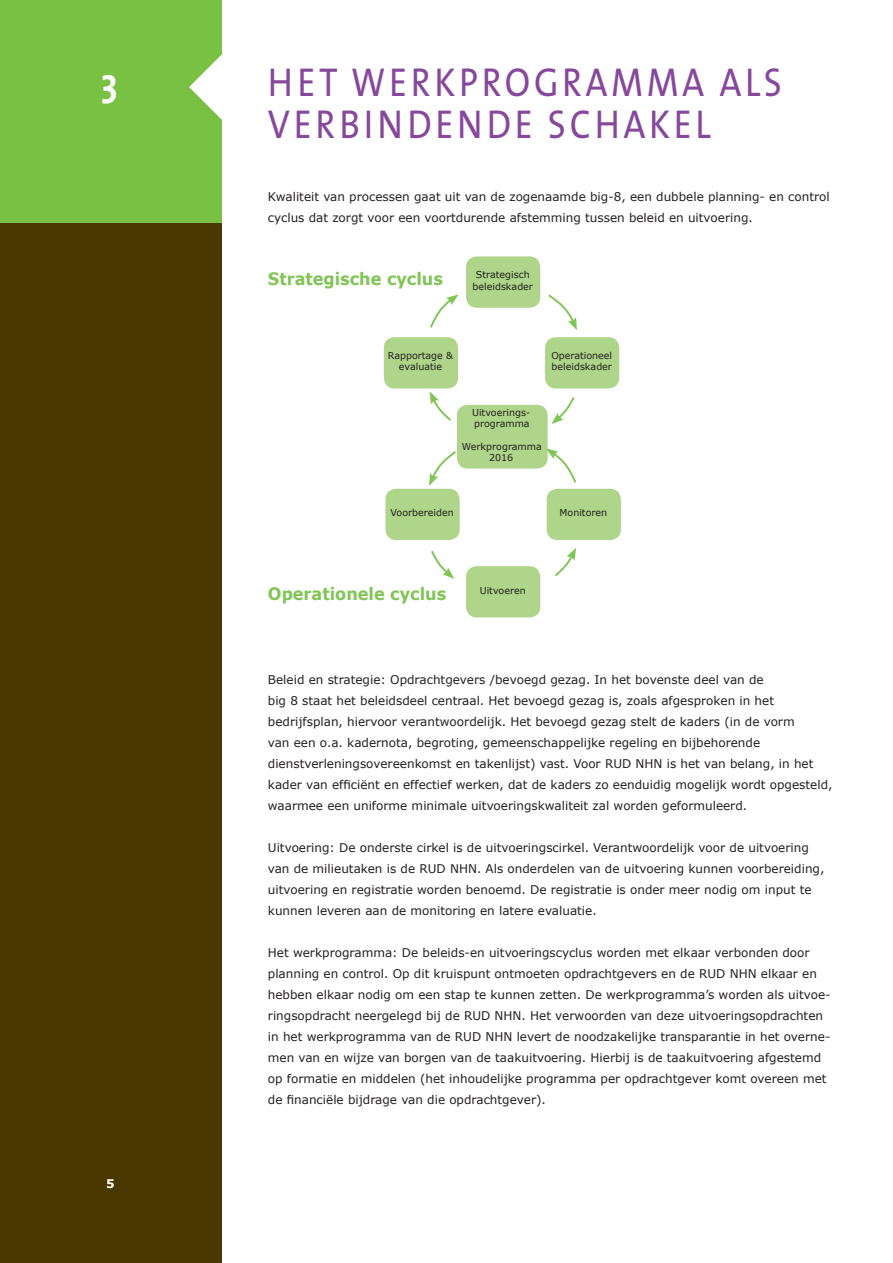
<style>
.page{position:relative;width:893px;height:1263px;background:#fff}
.page>*{position:absolute;margin:0;border:0;box-sizing:border-box;transform-origin:0 0}
.t1{font:40.5px/42px "The Sans";letter-spacing:.1em;color:#87489c;scale:.89 1}
.t2{font:700 40.5px "The Sans";color:#fff;scale:.89 1}
.t3{font:700 17.1px "Verdana";color:#81c557;scale:.94 1}
.t4{font:12px/21px "Verdana";color:#231f20}
.t5{font:700 12px "Verdana";color:#fff}
.t6{font:9.45px/11.4px "Verdana";color:#231f20;text-align:center}
</style>
<div class="page">
<div style="left:0;top:180px;width:221px;height:1083px;background:#4a3800"></div>
<div style="left:0;top:0;width:221px;height:222px;background:#79c142"></div>
<svg style="left:189px;top:54px;width:33px;height:66px"></svg>
<div style="left:466px;top:256px;width:74px;height:52px;background:#aed589;border-radius:11px"></div>
<div style="left:457px;top:405px;width:91px;height:63px;background:#aed589;border-radius:11px"></div>
<div style="left:466px;top:566px;width:74px;height:51px;background:#aed589;border-radius:11px"></div>
<div style="left:384px;top:337px;width:74px;height:51px;background:#aed589;border-radius:11px"></div>
<div style="left:545px;top:337px;width:74px;height:51px;background:#aed589;border-radius:11px"></div>
<div style="left:385px;top:489px;width:75px;height:51px;background:#aed589;border-radius:11px"></div>
<div style="left:547px;top:489px;width:74px;height:51px;background:#aed589;border-radius:11px"></div>
<svg style="left:430px;top:294px;width:29px;height:34px"></svg>
<svg style="left:548px;top:294px;width:29px;height:36px"></svg>
<svg style="left:551px;top:397px;width:24px;height:27px"></svg>
<svg style="left:430px;top:392px;width:21px;height:29px"></svg>
<svg style="left:429px;top:451px;width:29px;height:35px"></svg>
<svg style="left:546px;top:448px;width:31px;height:35px"></svg>
<svg style="left:555px;top:548px;width:21px;height:29px"></svg>
<svg style="left:431px;top:551px;width:23px;height:28px"></svg>
<h1 class="t2" style="left:101px;top:48px;width:20px">3</h1>
<p class="t5" style="left:106px;top:1175px;width:10px">5</p>
<h1 class="t1" style="left:268px;top:60px;width:579px">H ET WERKPROGRAMMA ALS<br>VERBINDENDE SCHAKEL</h1>
<p class="t4" style="left:268px;top:186px;width:563px">Kwaliteit van processen gaat uit van de zogenaamde big-8, een dubbele planning- en control cyclus dat zorgt voor een voortdurende afstemming tussen beleid en uitvoering.</p>
<h2 class="t3" style="left:268px;top:266px;width:188px">Strategische cyclus</h2>
<p class="t6" style="left:473px;top:269px;width:62px">Strategisch beleidskader</p>
<p class="t6" style="left:388px;top:350px;width:67px">Rapportage &amp; evaluatie</p>
<p class="t6" style="left:551px;top:350px;width:62px;text-align:left">Operationeel beleidskader</p>
<p class="t6" style="left:472px;top:406px;width:60px;text-align:left">Uitvoerings&shy;programma</p>
<p class="t6" style="left:462px;top:441px;width:81px">Werkprogramma<br>2016</p>
<p class="t6" style="left:391px;top:507px;width:65px">Voorbereiden</p>
<p class="t6" style="left:559px;top:507px;width:49px">Monitoren</p>
<h2 class="t3" style="left:268px;top:582px;width:191px">Operationele cyclus</h2>
<p class="t6" style="left:480px;top:584px;width:48px">Uitvoeren</p>
<p class="t4" style="left:268px;top:669px;width:566px">Beleid en strategie: Opdrachtgevers /bevoegd gezag. In het bovenste deel van de<br>big 8 staat het beleidsdeel centraal. Het bevoegd gezag is, zoals afgesproken in het bedrijfsplan, hiervoor verantwoordelijk. Het bevoegd gezag stelt de kaders (in de vorm<br>van een o.a. kadernota, begroting, gemeenschappelijke regeling en bijbehorende dienstverleningsovereenkomst en takenlijst) vast. Voor RUD NHN is het van belang, in het kader van efficiënt en effectief werken, dat de kaders zo eenduidig mogelijk wordt opgesteld, waarmee een uniforme minimale uitvoeringskwaliteit zal worden geformuleerd.</p>
<p class="t4" style="left:268px;top:837px;width:558px">Uitvoering: De onderste cirkel is de uitvoeringscirkel. Verantwoordelijk voor de uitvoering van de milieutaken is de RUD NHN. Als onderdelen van de uitvoering kunnen voorbereiding, uitvoering en registratie worden benoemd. De registratie is onder meer nodig om input te kunnen leveren aan de monitoring en latere evaluatie.</p>
<p class="t4" style="left:268px;top:942px;width:564px">Het werkprogramma: De beleids-en uitvoeringscyclus worden met elkaar verbonden door planning en control. Op dit kruispunt ontmoeten opdrachtgevers en de RUD NHN elkaar en hebben elkaar nodig om een stap te kunnen zetten. De werkprogramma’s worden als uitvoe&shy;ringsopdracht neergelegd bij de RUD NHN. Het verwoorden van deze uitvoeringsopdrachten in het werkprogramma van de RUD NHN levert de noodzakelijke transparantie in het overne&shy;men van en wijze van borgen van de taakuitvoering. Hierbij is de taakuitvoering afgestemd op formatie en middelen (het inhoudelijke programma per opdrachtgever komt overeen met de financiële bijdrage van die opdrachtgever).</p>
</div>
